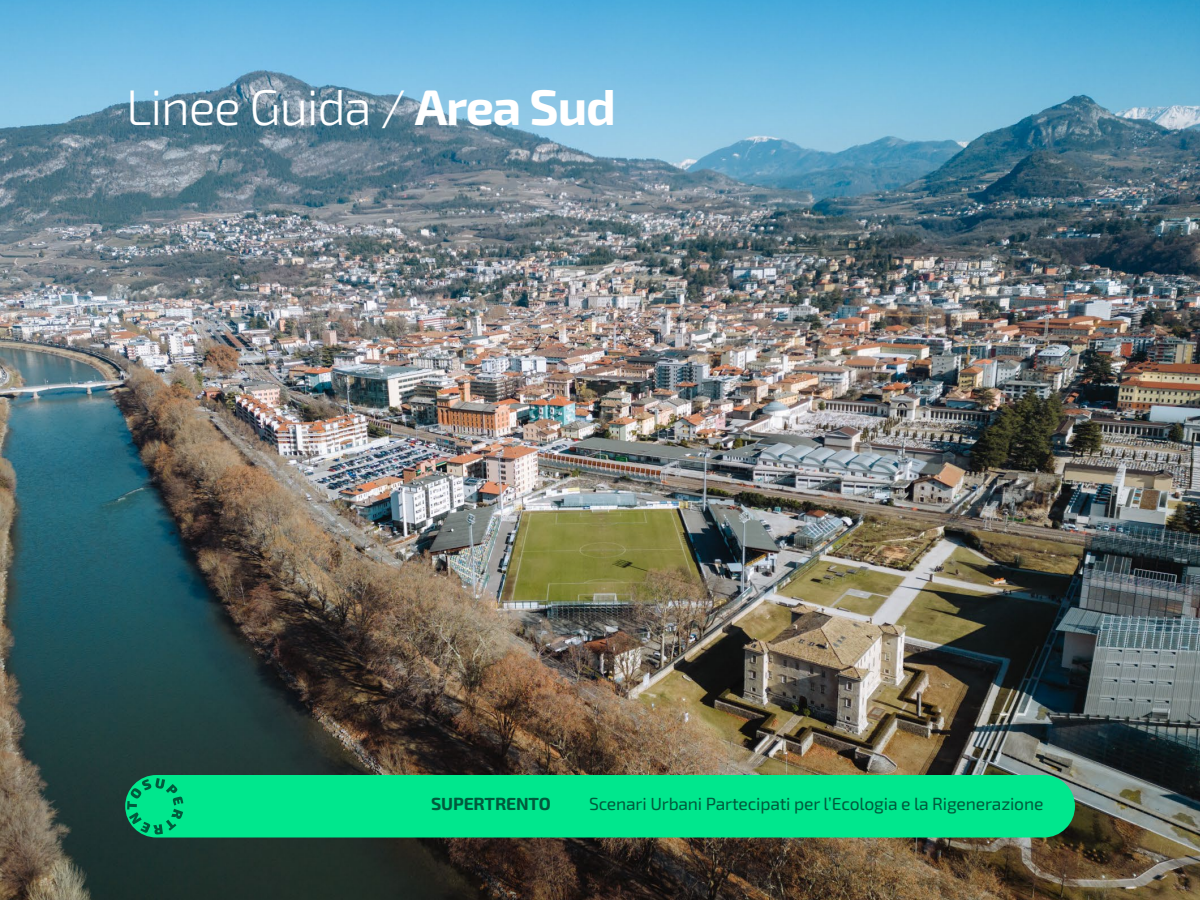
<style>
.page{position:relative;width:1200px;height:900px;background:#fff}
.page>*{position:absolute;margin:0;border:0;box-sizing:border-box;transform-origin:0 0}
.t1{font:300 50px "Exo 2";letter-spacing:-.025em;color:#fff}
.t2{font:17.5px "Exo 2";letter-spacing:-.01em;color:#005a3c}
.t3{font:700 17.5px "Exo 2";letter-spacing:-.01em;color:#005a3c}
.s1{font-weight:700}
</style>
<div class="page">
<img style="left:0;top:0;width:1200px;height:900px">
<div style="left:125px;top:775px;width:950px;height:63px;background:#00e78d;border-radius:31px"></div>
<svg style="left:127px;top:778px;width:56px;height:57px"></svg>
<h1 class="t1" style="left:126px;top:75px;width:491px">Linee Guida / <span class="s1">Area Sud</span></h1>
<p class="t3" style="left:431px;top:793px;width:121px">SUPERTRENTO</p>
<p class="t2" style="left:589px;top:793px;width:456px">Scenari Urbani Partecipati per l’Ecologia e la Rigenerazione</p>
</div>
